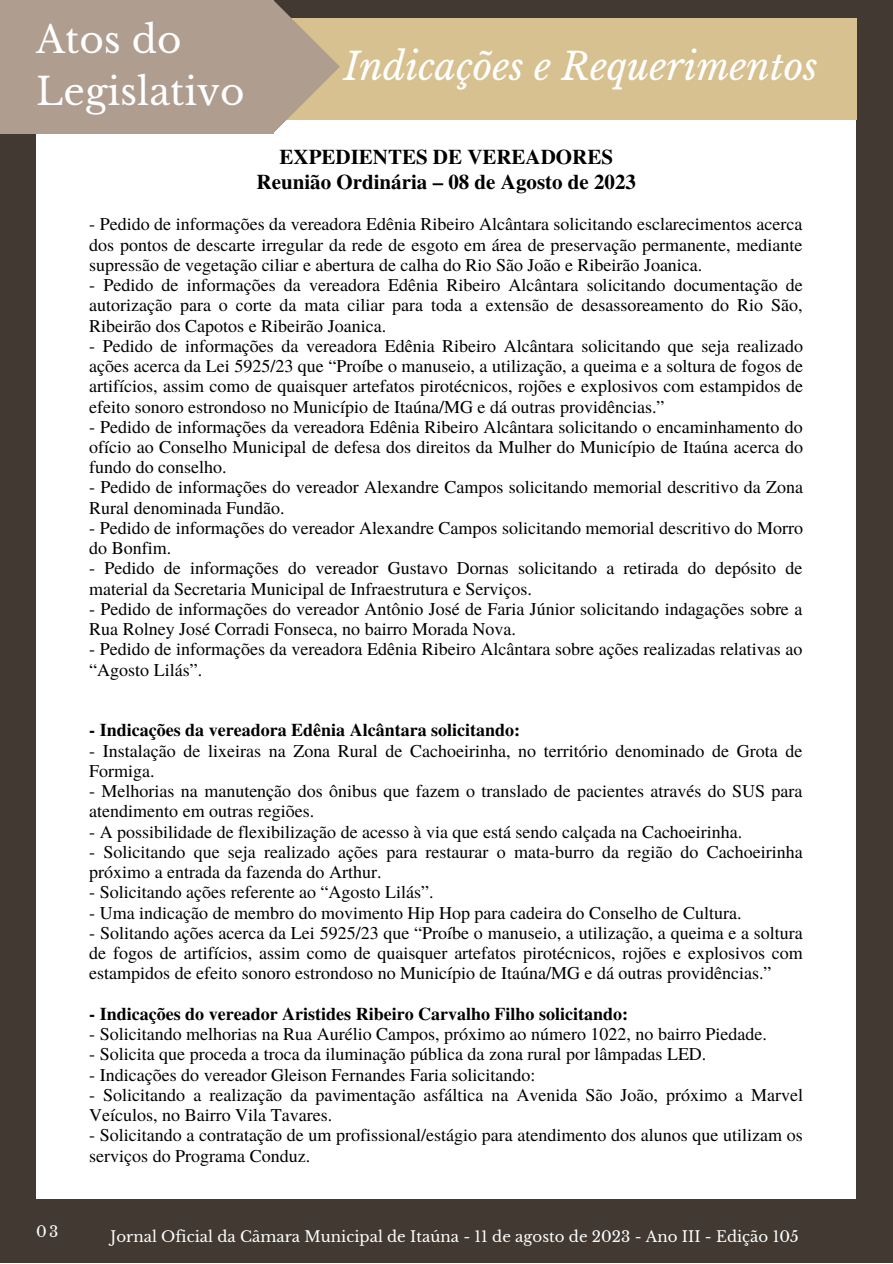
<style>
.page{position:relative;width:893px;height:1264px;background:#fff}
.page>*{position:absolute;margin:0;border:0;box-sizing:border-box;transform-origin:0 0}
.t1{font:italic 37.5px "Libre Baskerville";color:#fff}
.t2{font:37.5px/51.8px "Libre Baskerville";color:#fff}
.t3{font:700 21px "Te X Gyre Termes";color:#000}
.t4{font:18px/20.2px "Te X Gyre Termes";color:#000}
.t5{font:700 18px "Te X Gyre Termes";color:#000}
.t6{font:15px "Libre Baskerville";color:#fff}
.t7{font:15px "Libre Baskerville";color:#fdfdfd}
</style>
<div class="page">
<div style="left:0;top:0;width:892px;height:1262px;background:#413932"></div>
<div style="left:36px;top:120px;width:820px;height:1078px;background:#fff"></div>
<div style="left:0;top:0;width:273px;height:133px;background:#af9d90"></div>
<div style="left:274px;top:18px;width:583px;height:102px;background:#d7c190"></div>
<svg style="left:273px;top:0;width:67px;height:133px"></svg>
<p class="t2" style="left:36px;top:14px;width:210px">Atos do<br>Legislativo</p>
<p class="t1" style="left:344px;top:43px;width:475px">Indicações e Requerimentos</p>
<p class="t3" style="left:279px;top:140px;width:335px">EXPEDIENTES DE VEREADORES</p>
<p class="t3" style="left:256px;top:165px;width:381px">Reunião Ordinária – 08 de Agosto de 2023</p>
<p class="t4" style="left:89px;top:213px;width:714px;text-align:justify">- Pedido de informações da vereadora Edênia Ribeiro Alcântara solicitando esclarecimentos acerca dos pontos de descarte irregular da rede de esgoto em área de preservação permanente, mediante supressão de vegetação ciliar e abertura de calha do Rio São João e Ribeirão Joanica.</p>
<p class="t4" style="left:89px;top:274px;width:715px;text-align:justify">- Pedido de informações da vereadora Edênia Ribeiro Alcântara solicitando documentação de autorização para o corte da mata ciliar para toda a extensão de desassoreamento do Rio São, Ribeirão dos Capotos e Ribeirão Joanica.</p>
<p class="t4" style="left:89px;top:335px;width:715px;text-align:justify">- Pedido de informações da vereadora Edênia Ribeiro Alcântara solicitando que seja realizado ações acerca da Lei 5925/23 que “Proíbe o manuseio, a utilização, a queima e a soltura de fogos de artifícios, assim como de quaisquer artefatos pirotécnicos, rojões e explosivos com estampidos de efeito sonoro estrondoso no Município de Itaúna/MG e dá outras providências.”</p>
<p class="t4" style="left:89px;top:415px;width:715px;text-align:justify">- Pedido de informações da vereadora Edênia Ribeiro Alcântara solicitando o encaminhamento do ofício ao Conselho Municipal de defesa dos direitos da Mulher do Município de Itaúna acerca do fundo do conselho.</p>
<p class="t4" style="left:89px;top:476px;width:715px">- Pedido de informações do vereador Alexandre Campos solicitando memorial descritivo da Zona<br>Rural denominada Fundão.</p>
<p class="t4" style="left:89px;top:517px;width:715px">- Pedido de informações do vereador Alexandre Campos solicitando memorial descritivo do Morro do Bonfim.</p>
<p class="t4" style="left:89px;top:557px;width:714px">- Pedido de informações do vereador Gustavo Dornas solicitando a retirada do depósito de material da Secretaria Municipal de Infraestrutura e Serviços.</p>
<p class="t4" style="left:89px;top:598px;width:714px">- Pedido de informações do vereador Antônio José de Faria Júnior solicitando indagações sobre a<br>Rua Rolney José Corradi Fonseca, no bairro Morada Nova.</p>
<p class="t4" style="left:89px;top:638px;width:714px">- Pedido de informações da vereadora Edênia Ribeiro Alcântara sobre ações realizadas relativas ao “Agosto Lilás”.</p>
<p class="t7" style="left:36px;top:1222px;width:24px">03</p>
<p class="t5" style="left:89px;top:716px;width:432px">- Indicações da vereadora Edênia Alcântara solicitando:</p>
<p class="t4" style="left:89px;top:739px;width:714px">- Instalação de lixeiras na Zona Rural de Cachoeirinha, no território denominado de Grota de<br>Formiga.</p>
<p class="t4" style="left:89px;top:780px;width:714px">- Melhorias na manutenção dos ônibus que fazem o translado de pacientes através do SUS para atendimento em outras regiões.</p>
<p class="t4" style="left:89px;top:820px;width:654px">- A possibilidade de flexibilização de acesso à via que está sendo calçada na Cachoeirinha.</p>
<p class="t4" style="left:89px;top:840px;width:715px">- Solicitando que seja realizado ações para restaurar o mata-burro da região do Cachoeirinha próximo a entrada da fazenda do Arthur.</p>
<p class="t4" style="left:89px;top:881px;width:346px">- Solicitando ações referente ao “Agosto Lilás”.</p>
<p class="t4" style="left:89px;top:901px;width:653px">- Uma indicação de membro do movimento Hip Hop para cadeira do Conselho de Cultura.</p>
<p class="t4" style="left:89px;top:921px;width:715px;text-align:justify">- Solitando ações acerca da Lei 5925/23 que “Proíbe o manuseio, a utilização, a queima e a soltura de fogos de artifícios, assim como de quaisquer artefatos pirotécnicos, rojões e explosivos com estampidos de efeito sonoro estrondoso no Município de Itaúna/MG e dá outras providências.”</p>
<p class="t5" style="left:89px;top:999px;width:540px">- Indicações do vereador Aristides Ribeiro Carvalho Filho solicitando:</p>
<p class="t4" style="left:89px;top:1022px;width:679px">- Solicitando melhorias na Rua Aurélio Campos, próximo ao número 1022, no bairro Piedade.</p>
<p class="t4" style="left:89px;top:1043px;width:618px">- Solicita que proceda a troca da iluminação pública da zona rural por lâmpadas LED.</p>
<p class="t4" style="left:89px;top:1063px;width:448px">- Indicações do vereador Gleison Fernandes Faria solicitando:</p>
<p class="t4" style="left:89px;top:1083px;width:715px">- Solicitando a realização da pavimentação asfáltica na Avenida São João, próximo a Marvel<br>Veículos, no Bairro Vila Tavares.</p>
<p class="t4" style="left:89px;top:1124px;width:715px">- Solicitando a contratação de um profissional/estágio para atendimento dos alunos que utilizam os serviços do Programa Conduz.</p>
<p class="t6" style="left:111px;top:1227px;width:689px">Jornal Oficial da Câmara Municipal de Itaúna - 11 de agosto de 2023 - Ano III - Edição 105</p>
</div>
